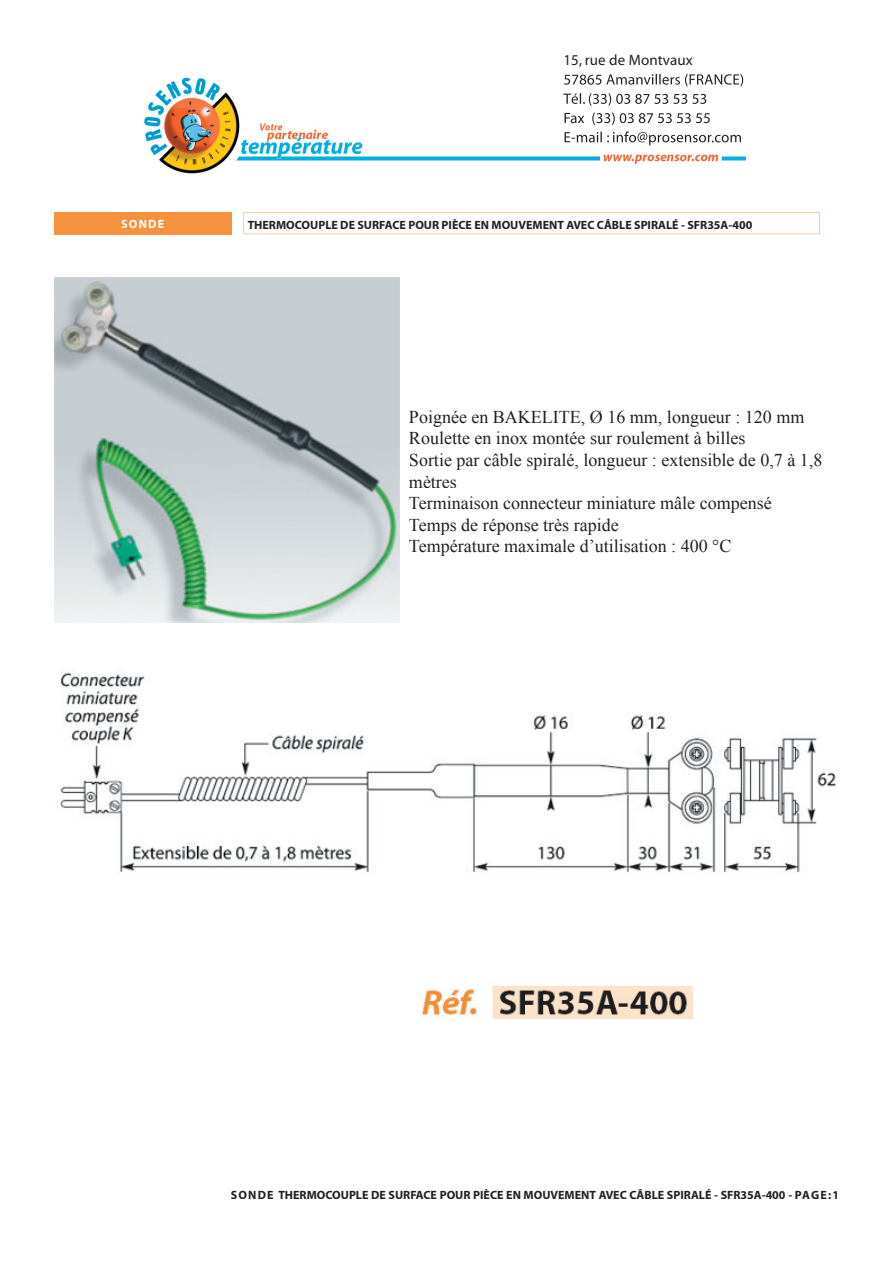
<style>
.page{position:relative;width:893px;height:1263px;background:#fff}
.page>*{position:absolute;margin:0;border:0;box-sizing:border-box;transform-origin:0 0}
.t1{font:18px/21.6px "Times New Roman";color:#231f20}
.t2{font:15px "Myriad";letter-spacing:.01em;color:#231f20}
.t3{font:700 12px "Myriad";color:#231f20}
.t4{font:700 12px "Myriad";letter-spacing:.1em;color:#fff}
</style>
<div class="page">
<img style="left:144px;top:73px;width:602px;height:101px">
<img style="left:564px;top:74px;width:179px;height:12px">
<img style="left:563px;top:93px;width:143px;height:13px">
<img style="left:565px;top:113px;width:145px;height:12px">
<img style="left:565px;top:131px;width:176px;height:14px">
<div style="left:54px;top:213px;width:177px;height:22px;background:#f6913f"></div>
<svg style="left:243px;top:212px;width:577px;height:22px"></svg>
<img style="left:54px;top:278px;width:345px;height:345px">
<img style="left:59px;top:672px;width:777px;height:201px">
<img style="left:421px;top:985px;width:273px;height:35px">
<p class="t2" style="left:563px;top:53px;width:131px">15, rue de Montvaux</p>
<p class="t4" style="left:121px;top:218px;width:44px">SONDE</p>
<p class="t3" style="left:248px;top:219px;width:506px">THERMOCOUPLE DE SURFACE POUR PIÈCE EN MOUVEMENT AVEC CÂBLE SPIRALÉ - SFR35A-400</p>
<p class="t1" style="left:409px;top:406px;width:415px">Poignée en BAKELITE, Ø 16 mm, longueur : 120 mm Roulette en inox montée sur roulement à billes<br>Sortie par câble spiralé, longueur : extensible de 0,7 à 1,8 mètres<br>Terminaison connecteur miniature mâle compensé Temps de réponse très rapide<br>Température maximale d’utilisation : 400 °C</p>
<p class="t3" style="left:231px;top:1188px;width:610px">SONDE THERMOCOUPLE DE SURFACE POUR PIÈCE EN MOUVEMENT AVEC CÂBLE SPIRALÉ - SFR35A-400 - PAGE:1</p>
</div>
